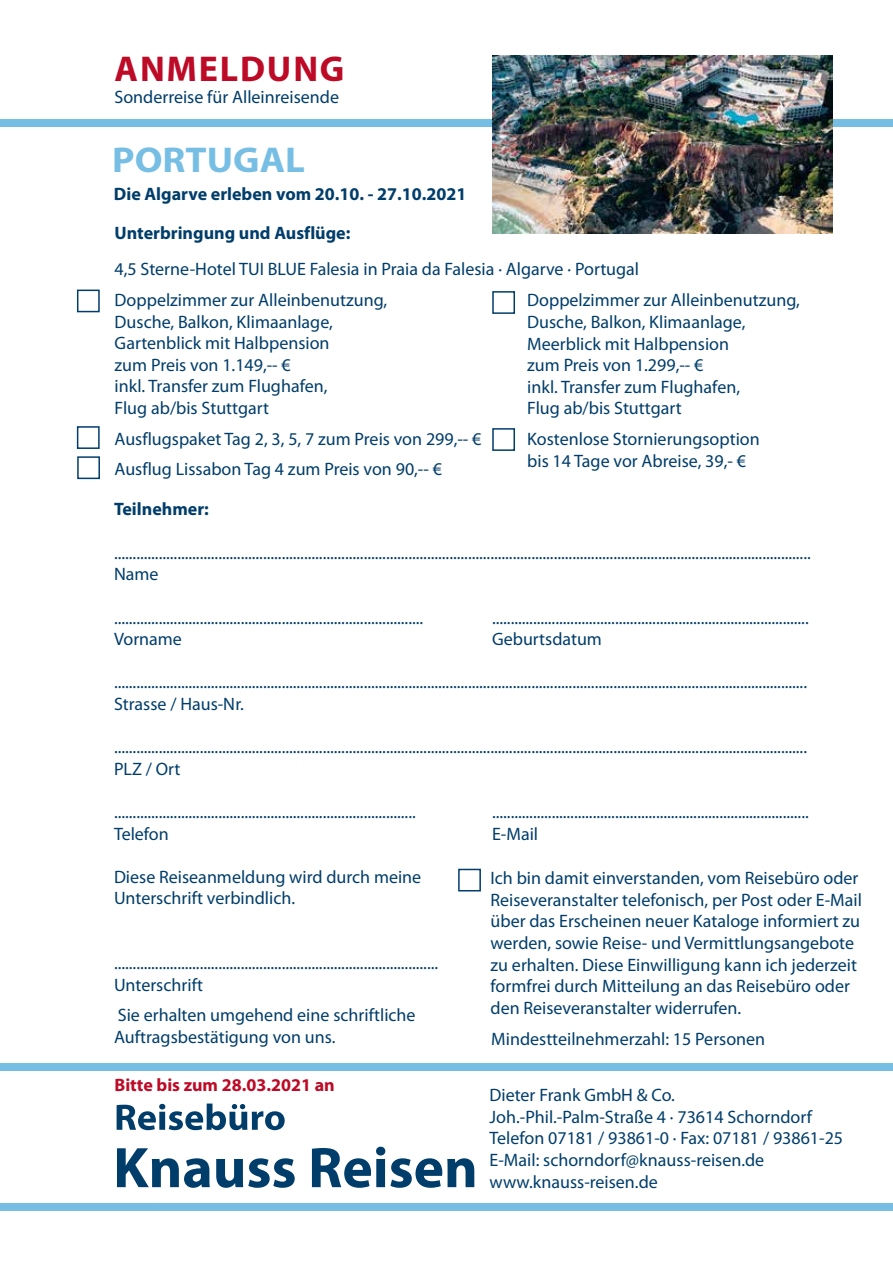
<style>
.page{position:relative;width:893px;height:1263px;background:#fff}
.page>*{position:absolute;margin:0;border:0;box-sizing:border-box;transform-origin:0 0}
.t1{font:700 36px "Myriad Pro";letter-spacing:.05em;color:#bd0a26}
.t2{font:700 36px "Myriad Pro";color:#77bee5;scale:1.08 1}
.t3{font:18px/21.6px "Myriad Pro";color:#003d6a}
.t4{font:700 18px "Myriad Pro";color:#003d6a}
.t5{font:700 18px "Myriad Pro";color:#bd0a26}
.s1{color:#fff}
</style>
<div class="page">
<div style="left:0;top:119px;width:893px;height:8px;background:#77bee5"></div>
<div style="left:0;top:1063px;width:893px;height:8px;background:#77bee5"></div>
<svg style="left:117px;top:1148px;width:93px;height:40px"></svg>
<svg style="left:216px;top:1158px;width:79px;height:30px"></svg>
<svg style="left:312px;top:1147px;width:162px;height:41px"></svg>
<svg style="left:117px;top:1103px;width:168px;height:27px"></svg>
<div style="left:0;top:1203px;width:893px;height:8px;background:#77bee5"></div>
<div style="left:458px;top:869px;width:23px;height:22px;border:2px solid #003d6a"></div>
<div style="left:77px;top:290px;width:23px;height:22px;border:2px solid #003d6a"></div>
<div style="left:492px;top:291px;width:23px;height:23px;border:2px solid #003d6a"></div>
<div style="left:77px;top:426px;width:23px;height:23px;border:2px solid #003d6a"></div>
<div style="left:77px;top:456px;width:23px;height:23px;border:2px solid #003d6a"></div>
<img style="left:492px;top:55px;width:340px;height:178px">
<div style="left:492px;top:428px;width:23px;height:23px;border:2px solid #003d6a"></div>
<h1 class="t1" style="left:115px;top:45px;width:231px">ANMELDUNG</h1>
<p class="t3" style="left:114px;top:86px;width:226px">Sonderreise für Alleinreisende</p>
<h1 class="t2" style="left:112px;top:137px;width:180px">PORTUGAL</h1>
<p class="t4" style="left:114px;top:183px;width:354px">Die Algarve erleben vom 20.10. - 27.10.2021</p>
<p class="t4" style="left:115px;top:222px;width:237px">Unterbringung und Ausflüge:</p>
<p class="t3" style="left:115px;top:254px;width:526px;line-height:30.6px">4,5 Sterne-Hotel TUI BLUE Falesia in Praia da Falesia · Algarve · Portugal<br>Doppelzimmer zur Alleinbenutzung,</p>
<p class="t3" style="left:115px;top:311px;width:220px">Dusche, Balkon, Klimaanlage,<br>Gartenblick mit Halbpension zum Preis von 1.149,-- €<br>inkl. Transfer zum Flughafen,<br>Flug ab/bis Stuttgart</p>
<p class="t3" style="left:115px;top:423px;width:368px;line-height:30.6px">Ausflugspaket Tag 2, 3, 5, 7 zum Preis von 299,-- €<br>Ausflug Lissabon Tag 4 zum Preis von 90,-- €</p>
<p class="t3" style="left:527px;top:289px;width:274px">Doppelzimmer zur Alleinbenutzung,<br>Dusche, Balkon, Klimaanlage,<br>Meerblick mit Halbpension<br>zum Preis von 1.299,-- €<br>inkl. Transfer zum Flughafen,<br>Flug ab/bis Stuttgart</p>
<p class="t3" style="left:527px;top:428px;width:234px">Kostenlose Stornierungsoption bis 14 Tage vor Abreise, 39,- €</p>
<p class="t4" style="left:114px;top:498px;width:96px">Teilnehmer:</p>
<p class="t3" style="left:114px;top:542px;width:698px">...........................................................................................................................................................................................<br>Name</p>
<p class="t3" style="left:114px;top:606px;width:333px">...................................................................................<span class="s1">......</span></p>
<p class="t3" style="left:492px;top:606px;width:318px">.....................................................................................</p>
<p class="t3" style="left:114px;top:628px;width:69px">Vorname</p>
<p class="t3" style="left:492px;top:628px;width:111px">Geburtsdatum</p>
<p class="t3" style="left:114px;top:671px;width:695px">..........................................................................................................................................................................................<br>Strasse / Haus-Nr.</p>
<p class="t3" style="left:114px;top:736px;width:695px">..........................................................................................................................................................................................<br>PLZ / Ort</p>
<p class="t3" style="left:114px;top:801px;width:303px">.................................................................................</p>
<p class="t3" style="left:492px;top:801px;width:318px">.....................................................................................</p>
<p class="t3" style="left:114px;top:822px;width:56px">Telefon</p>
<p class="t3" style="left:492px;top:822px;width:48px">E-Mail</p>
<p class="t3" style="left:114px;top:866px;width:309px">Diese Reiseanmeldung wird durch meine<br>Unterschrift verbindlich.</p>
<p class="t3" style="left:490px;top:867px;width:373px">Ich bin damit einverstanden, vom Reisebüro oder Reiseveranstalter telefonisch, per Post oder E-Mail über das Erscheinen neuer Kataloge informiert zu werden, sowie Reise- und Vermittlungsangebote zu erhalten. Diese Einwilligung kann ich jederzeit formfrei durch Mitteilung an das Reisebüro oder den Reiseveranstalter widerrufen.</p>
<p class="t3" style="left:114px;top:952px;width:326px">.......................................................................................<br>Unterschrift</p>
<p class="t3" style="left:114px;top:1004px;width:303px">Sie erhalten umgehend eine schriftliche<br>Auftragsbestätigung von uns.</p>
<p class="t3" style="left:491px;top:1027px;width:276px">Mindestteilnehmerzahl: 15 Personen</p>
<p class="t5" style="left:114px;top:1073px;width:222px">Bitte bis zum 28.03.2021 an</p>
<p class="t3" style="left:490px;top:1084px;width:355px">Dieter Frank GmbH &amp; Co.<br>Joh.-Phil.-Palm-Straße 4 · 73614 Schorndorf Telefon 07181 / 93861-0 · Fax: 07181 / 93861-25<br>E-Mail: schorndorf@knauss-reisen.de www.knauss-reisen.de</p>
</div>
